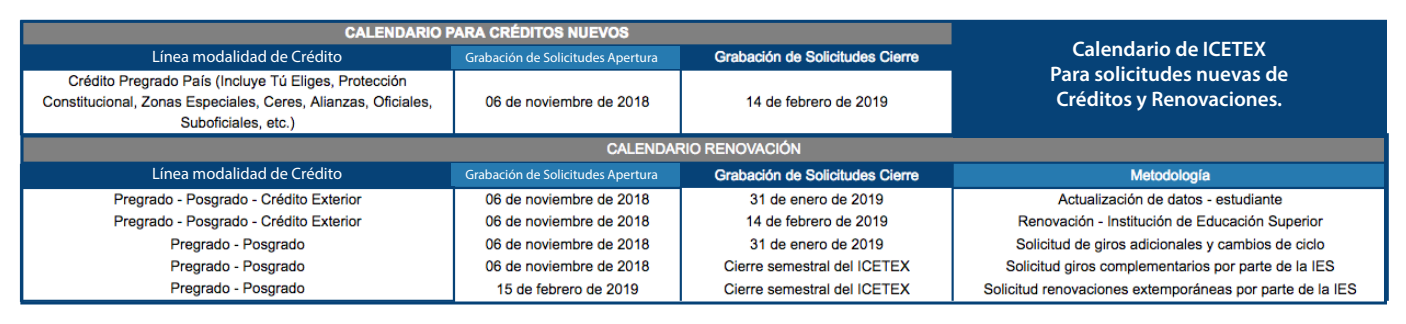
<style>
.page{position:relative;width:1406px;height:324px;background:#fff}
.page>*{position:absolute;margin:0;border:0;box-sizing:border-box;transform-origin:0 0}
.t1{font:600 21px/25.2px "Myriad Pro";color:#fff;text-align:center}
.t2{font:16.5px "Myriad Pro";color:#fff}
.t3{font:13.5px "Myriad Pro";color:#fff}
</style>
<div class="page">
<img style="left:19px;top:19px;width:1370px;height:286px">
<div style="left:20px;top:20px;width:1366px;height:284px;border:3px solid #064277"></div>
<div style="left:952px;top:21px;width:433px;height:117px;background:#064277"></div>
<div style="left:22px;top:48px;width:424px;height:22px;background:#064277"></div>
<div style="left:451px;top:46px;width:229px;height:22px;background:#267ab0"></div>
<div style="left:451px;top:163px;width:229px;height:22px;background:#267ab0"></div>
<div style="left:22px;top:165px;width:424px;height:22px;background:#064277"></div>
<p class="t2" style="left:152px;top:46px;width:192px">Línea modalidad de Crédito</p>
<p class="t3" style="left:465px;top:49px;width:194px">Grabación de Solicitudes Apertura</p>
<p class="t2" style="left:152px;top:163px;width:192px">Línea modalidad de Crédito</p>
<p class="t3" style="left:465px;top:166px;width:194px">Grabación de Solicitudes Apertura</p>
<p class="t1" style="left:1050px;top:36px;width:239px">Calendario de ICETEX<br>Para solicitudes nuevas de<br>Créditos y Renovaciones.</p>
</div>
